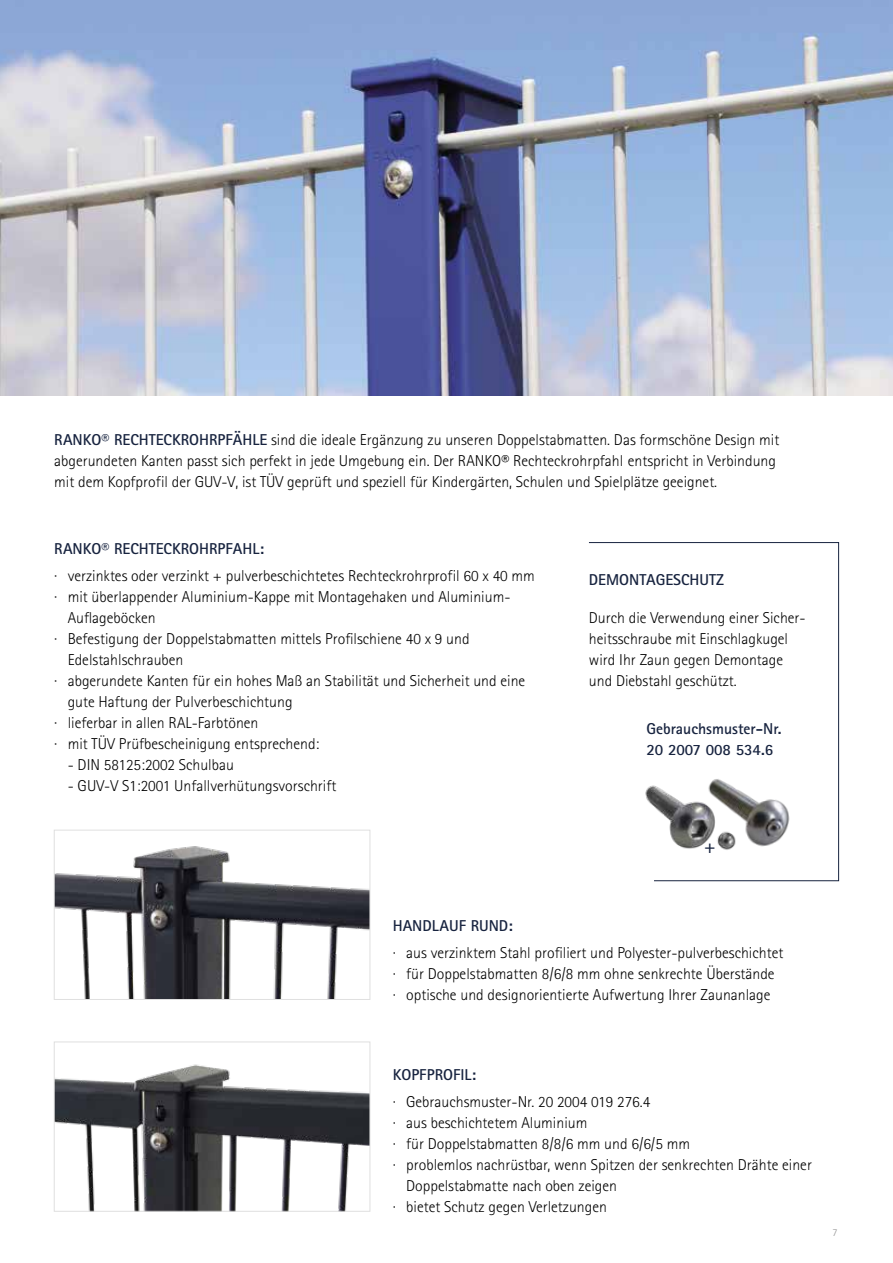
<style>
.page{position:relative;width:893px;height:1263px;background:#fff}
.page>*{position:absolute;margin:0;border:0;box-sizing:border-box;transform-origin:0 0}
.t1{font:20.1px "Rotis Sans Serif";color:#17233f}
.t2{font:300 15.75px/21px "Rotis Sans Serif";color:#000}
.t3{font:700 15.75px/21px "Rotis Sans Serif";color:#17233f}
.t4{font:300 10.5px "Rotis Sans Serif";color:#939393}
.s1{font-weight:700;color:#17233f}
</style>
<div class="page">
<img style="left:0;top:0;width:893px;height:395px">
<img style="left:56px;top:846px;width:312px;height:152px">
<div style="left:54px;top:830px;width:316px;height:170px;border:1px solid #e0e0e0"></div>
<img style="left:56px;top:1064px;width:312px;height:146px">
<div style="left:54px;top:1041px;width:316px;height:171px;border:1px solid #e0e0e0"></div>
<svg style="left:589px;top:542px;width:250px;height:339px"></svg>
<p class="t2" style="left:54px;top:429px;width:727px"><span class="s1">RANKO® RECHTECKROHRPFÄHLE</span> sind die ideale Ergänzung zu unseren Doppelstabmatten. Das formschöne Design mit abgerundeten Kanten passt sich perfekt in jede Umgebung ein. Der RANKO® Rechteckrohrpfahl entspricht in Verbindung mit dem Kopfprofil der GUV-V, ist TÜV geprüft und speziell für Kindergärten, Schulen und Spielplätze geeignet.</p>
<p class="t3" style="left:54px;top:537px;width:211px">RANKO® RECHTECKROHRPFAHL:</p>
<p class="t2" style="left:54px;top:565px;width:482px">· verzinktes oder verzinkt + pulverbeschichtetes Rechteckrohrprofil 60 x 40 mm</p>
<p class="t2" style="left:54px;top:586px;width:458px">· mit überlappender Aluminium-Kappe mit Montagehaken und Aluminium-</p>
<p class="t2" style="left:68px;top:607px;width:90px">Auflageböcken</p>
<p class="t2" style="left:54px;top:628px;width:417px">· Befestigung der Doppelstabmatten mittels Profilschiene 40 x 9 und</p>
<p class="t2" style="left:68px;top:649px;width:117px">Edelstahlschrauben</p>
<p class="t2" style="left:54px;top:670px;width:473px">· abgerundete Kanten für ein hohes Maß an Stabilität und Sicherheit und eine</p>
<p class="t2" style="left:68px;top:691px;width:226px">gute Haftung der Pulverbeschichtung</p>
<p class="t2" style="left:54px;top:712px;width:206px">· lieferbar in allen RAL-Farbtönen</p>
<p class="t2" style="left:54px;top:733px;width:267px">· mit TÜV Prüfbescheinigung entsprechend:</p>
<p class="t2" style="left:68px;top:754px;width:168px">- DIN 58125:2002 Schulbau</p>
<p class="t2" style="left:68px;top:775px;width:270px">- GUV-V S1:2001 Unfallverhütungsvorschrift</p>
<p class="t3" style="left:589px;top:568px;width:137px">DEMONTAGESCHUTZ</p>
<p class="t2" style="left:589px;top:607px;width:218px">Durch die Verwendung einer Sicher&shy;heitsschraube mit Einschlagkugel wird Ihr Zaun gegen Demontage und Diebstahl geschützt.</p>
<p class="t3" style="left:646px;top:718px;width:137px">Gebrauchsmuster-Nr.<br>20 2007 008 534.6</p>
<p class="t1" style="left:704px;top:834px;width:13px">+</p>
<p class="t3" style="left:393px;top:915px;width:122px">HANDLAUF RUND:</p>
<p class="t2" style="left:393px;top:942px;width:392px">· aus verzinktem Stahl profiliert und Polyester-pulverbeschichtet · für Doppelstabmatten 8/6/8 mm ohne senkrechte Überstände<br>· optische und designorientierte Aufwertung Ihrer Zaunanlage</p>
<p class="t3" style="left:393px;top:1063px;width:85px">KOPFPROFIL:</p>
<p class="t2" style="left:393px;top:1091px;width:259px">· Gebrauchsmuster-Nr. 20 2004 019 276.4</p>
<p class="t2" style="left:393px;top:1112px;width:196px">· aus beschichtetem Aluminium</p>
<p class="t2" style="left:393px;top:1133px;width:299px">· für Doppelstabmatten 8/8/6 mm und 6/6/5 mm</p>
<p class="t2" style="left:393px;top:1154px;width:421px">· problemlos nachrüstbar, wenn Spitzen der senkrechten Drähte einer</p>
<p class="t2" style="left:406px;top:1175px;width:212px">Doppelstabmatte nach oben zeigen</p>
<p class="t2" style="left:393px;top:1196px;width:216px">· bietet Schutz gegen Verletzungen</p>
<p class="t4" style="left:832px;top:1226px;width:7px">7</p>
</div>
